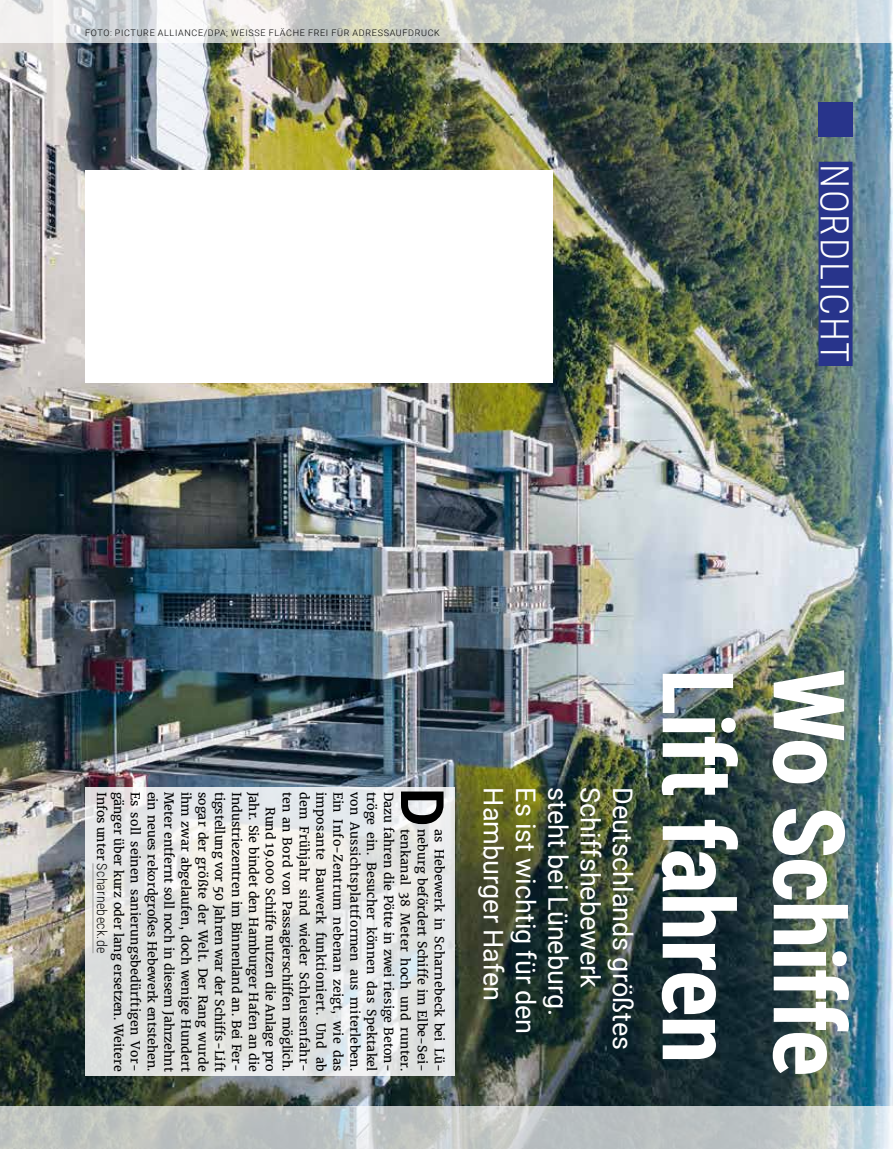
<style>
.page{position:relative;width:893px;height:1149px;background:#fff}
.page>*{position:absolute;margin:0;border:0;box-sizing:border-box;transform-origin:0 0}
.t1{font:700 99px "Roboto Condensed";letter-spacing:-.025em;color:#fff}
.t2{font:700 59.85px "Roboto";color:#000}
.t3{font:300 39px "Roboto Condensed";letter-spacing:.045em;color:#fff}
.t4{font:27px "Roboto";color:#fff}
.t5{font:300 13.8px "Roboto Condensed";letter-spacing:.02em;color:#000}
.t6{font:12.3px/17px "Merriweather";letter-spacing:.01em;color:#000;text-align:right}
.t7{font:12.3px "Merriweather";letter-spacing:.03em;color:#000}
.t8{font:300 9px "Roboto";letter-spacing:.075em;color:#000}
</style>
<div class="page">
<img style="left:0;top:43px;width:893px;height:1063px">
<div style="left:819px;top:162px;width:34px;height:204px;background:#28348b"></div>
<div style="left:819px;top:102px;width:34px;height:34px;background:#28348b"></div>
<svg style="left:85px;top:787px;width:370px;height:288px;background:#e5e7e6"></svg>
<hr style="left:92px;top:863px;width:1px;height:89px;background:#9d9d9c">
<svg style="left:0;top:1106px;width:890px;height:42px;background:#c1c6c6"></svg>
<svg style="left:0;top:0;width:893px;height:43px"></svg>
<div style="left:85px;top:170px;width:468px;height:213px;background:#fff"></div>
<p class="t8" style="left:85px;top:27px;width:356px">FOTO: PICTURE ALLIANCE/DPA; WEISSE FLÄCHE FREI FÜR ADRESSAUFDRUCK</p>
<h3 class="t3" style="left:862px;top:164px;width:200px;rotate:90deg">NORDLICHT</h3>
<p class="t6" style="left:246px;top:791px;width:281px;rotate:90deg">Industriezentren im Binnenland an. Bei Fer-</p>
<p class="t6" style="left:263px;top:791px;width:281px;rotate:90deg">Jahr. Sie bindet den Hamburger Hafen an die</p>
<h2 class="t2" style="left:464px;top:787px;width:40px;rotate:90deg">D</h2>
<p class="t6" style="left:314px;top:791px;width:281px;rotate:90deg">dem Frühjahr sind wieder Schleusenfahr-</p>
<p class="t7" style="left:331px;top:791px;width:281px;rotate:90deg">imposante Bauwerk funktioniert. Und ab</p>
<p class="t6" style="left:348px;top:791px;width:281px;rotate:90deg">Ein Info-Zentrum nebenan zeigt, wie das</p>
<p class="t6" style="left:365px;top:791px;width:281px;rotate:90deg">von Aussichtsplattformen aus miterleben.</p>
<p class="t6" style="left:381px;top:791px;width:281px;rotate:90deg">tröge ein. Besucher können das Spektakel</p>
<p class="t6" style="left:145px;top:791px;width:281px;rotate:90deg">Es soll seinen sanierungsbedürftigen Vor-</p>
<p class="t6" style="left:162px;top:791px;width:281px;rotate:90deg">ein neues rekordgroßes Hebewerk entstehen.</p>
<p class="t6" style="left:179px;top:791px;width:281px;rotate:90deg">Meter entfernt soll noch in diesem Jahrzehnt</p>
<p class="t6" style="left:196px;top:791px;width:281px;rotate:90deg">ihm zwar abgelaufen, doch wenige Hundert</p>
<p class="t6" style="left:213px;top:791px;width:281px;rotate:90deg">sogar der größte der Welt. Der Rang wurde</p>
<p class="t6" style="left:230px;top:791px;width:281px;rotate:90deg">tigstellung vor 50 Jahren war der Schiffs-Lift</p>
<p class="t6" style="left:297px;top:791px;width:281px;rotate:90deg">ten an Bord von Passagierschiffen möglich.</p>
<p class="t6" style="left:111px;top:791px;width:70px;rotate:90deg">Infos unter</p>
<p class="t6" style="left:128px;top:791px;width:281px;rotate:90deg">gänger über kurz oder lang ersetzen. Weitere</p>
<p class="t6" style="left:449px;top:791px;width:281px;rotate:90deg">as Hebewerk in Scharnebeck bei Lü&shy;neburg befördert Schiffe im Elbe-Sei&shy;tenkanal 38 Meter hoch und runter.<br>Dazu fahren die Pötte in zwei riesige Beton-</p>
<p class="t6" style="left:280px;top:806px;width:266px;rotate:90deg">Rund 19.000 Schiffe nutzen die Anlage pro</p>
<p class="t5" style="left:112px;top:863px;width:91px;rotate:90deg">Scharnebeck.de</p>
<h3 class="t4" style="left:512px;top:787px;width:215px;rotate:90deg">Hamburger Hafen</h3>
<h3 class="t4" style="left:545px;top:787px;width:248px;rotate:90deg">Es ist wichtig für den</h3>
<h3 class="t4" style="left:577px;top:787px;width:230px;rotate:90deg">steht bei Lüneburg.</h3>
<h3 class="t4" style="left:609px;top:787px;width:202px;rotate:90deg">Schiffshebewerk</h3>
<h3 class="t4" style="left:642px;top:787px;width:264px;rotate:90deg">Deutschlands größtes</h3>
<h1 class="t1" style="left:767px;top:668px;width:397px;rotate:90deg">Lift fahren</h1>
<h1 class="t1" style="left:878px;top:668px;width:410px;rotate:90deg">Wo Schiffe</h1>
</div>
